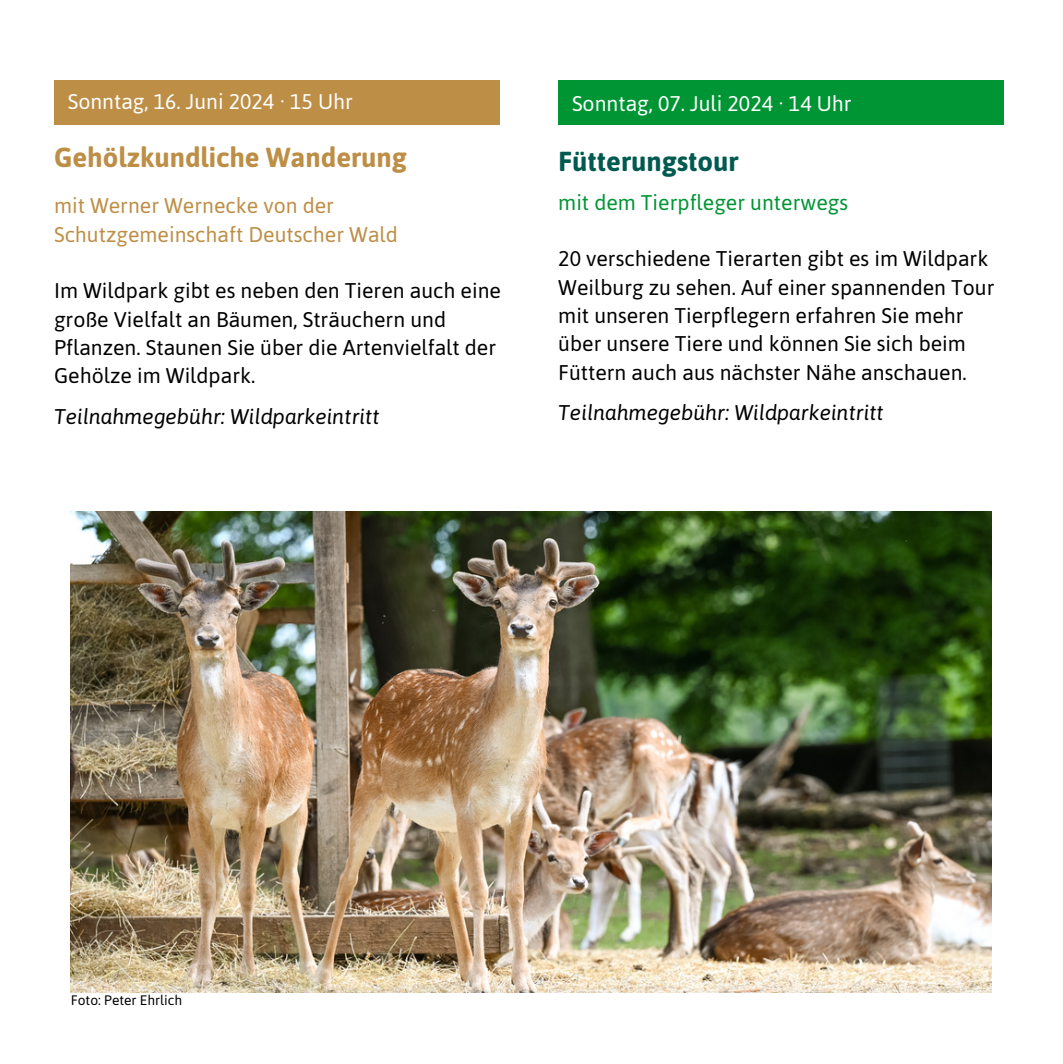
<style>
.page{position:relative;width:1063px;height:1064px;background:#fff}
.page>*{position:absolute;margin:0;border:0;box-sizing:border-box;transform-origin:0 0}
.t1{font:700 27.5px "Asap";color:#bd8e46}
.t2{font:700 27.5px "Asap";color:#005a4f}
.t3{font:21.25px/28.2px "Asap";color:#000}
.t4{font:italic 21.25px "Asap";color:#000}
.t5{font:21.25px/28.2px "Asap";color:#bd8e46}
.t6{font:21.25px "Asap";color:#fff}
.t7{font:21.25px "Asap";color:#009534}
.t8{font:13.75px "Asap";color:#000}
</style>
<div class="page">
<img style="left:71px;top:511px;width:920px;height:481px">
<div style="left:54px;top:80px;width:446px;height:45px;background:#bd8e46"></div>
<div style="left:558px;top:80px;width:446px;height:45px;background:#009534"></div>
<p class="t6" style="left:68px;top:87px;width:287px">Sonntag, 16. Juni 2024 · 15 Uhr</p>
<p class="t1" style="left:54px;top:141px;width:354px">Gehölzkundliche Wanderung</p>
<p class="t5" style="left:54px;top:191px;width:345px">mit Werner Wernecke von der<br>Schutzgemeinschaft Deutscher Wald</p>
<p class="t3" style="left:54px;top:276px;width:448px">Im Wildpark gibt es neben den Tieren auch eine große Vielfalt an Bäumen, Sträuchern und Pflanzen. Staunen Sie über die Artenvielfalt der Gehölze im Wildpark.</p>
<p class="t4" style="left:54px;top:404px;width:327px">Teilnahmegebühr: Wildparkeintritt</p>
<p class="t6" style="left:572px;top:89px;width:281px">Sonntag, 07. Juli 2024 · 14 Uhr</p>
<p class="t2" style="left:558px;top:145px;width:182px">Fütterungstour</p>
<p class="t7" style="left:558px;top:188px;width:291px">mit dem Tierpfleger unterwegs</p>
<p class="t3" style="left:558px;top:244px;width:438px">20 verschiedene Tierarten gibt es im Wildpark Weilburg zu sehen. Auf einer spannenden Tour mit unseren Tierpflegern erfahren Sie mehr über unsere Tiere und können Sie sich beim Füttern auch aus nächster Nähe anschauen.</p>
<p class="t4" style="left:558px;top:400px;width:327px">Teilnahmegebühr: Wildparkeintritt</p>
<p class="t8" style="left:71px;top:992px;width:113px">Foto: Peter Ehrlich</p>
</div>
